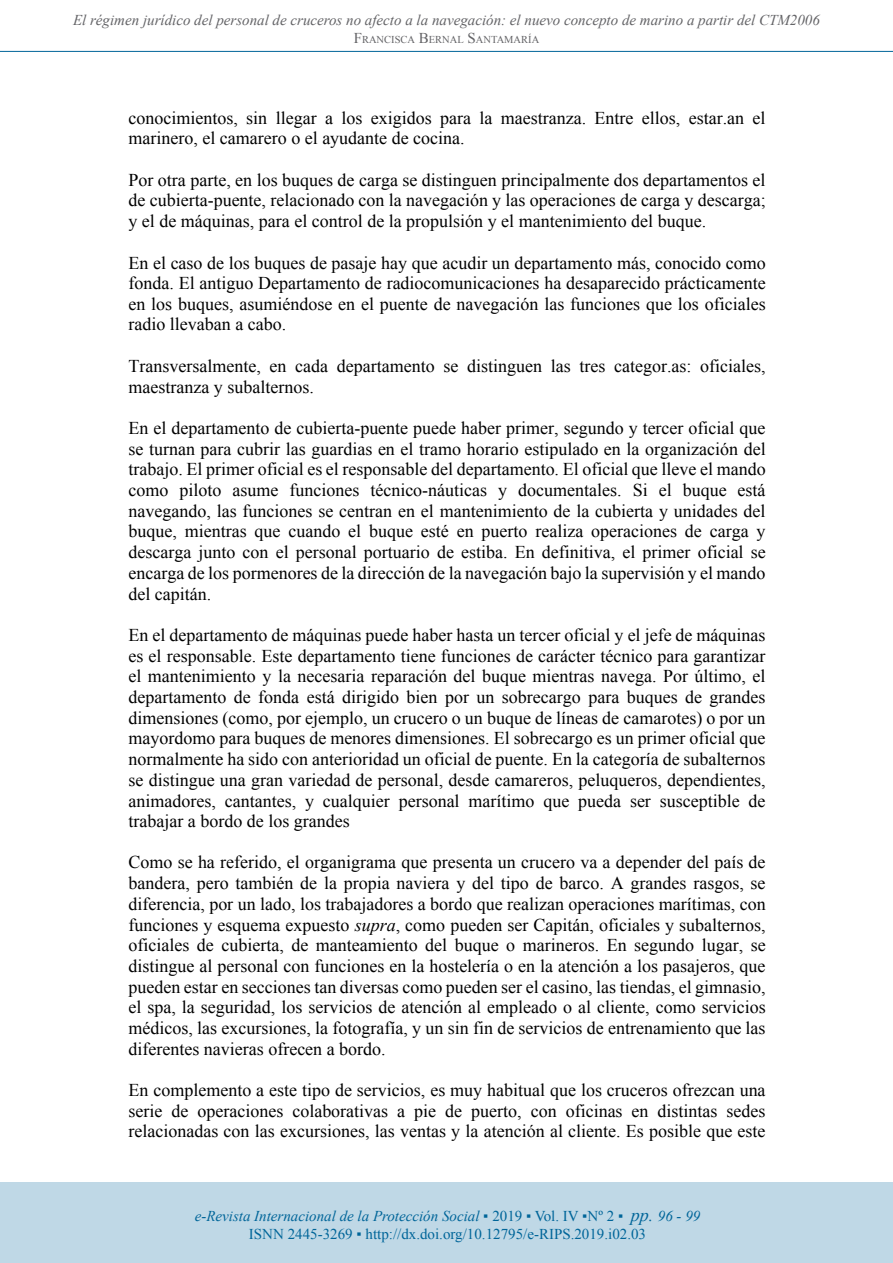
<style>
.page{position:relative;width:893px;height:1263px;background:#fff}
.page>*{position:absolute;margin:0;border:0;box-sizing:border-box;transform-origin:0 0}
.t1{font:18px/20.7px "Times New Roman";color:#000;text-align:justify}
.t2{font:15px/18px "Times New Roman";color:#006599;text-align:center}
.t3{font:italic 15px "Times New Roman";color:#636366}
.t4{font:10.5px "Times New Roman";color:#636366}
.s1{font-size:15px}
.s2{font-style:italic}
.s3{font-style:italic;font-size:18px}
</style>
<div class="page">
<div style="left:0;top:1182px;width:893px;height:81px;background:#bfd8e6"></div>
<hr style="left:0;top:51px;width:893px;height:1px;background:#006599">
<p class="t3" style="left:73px;top:10px;width:748px">El régimen jurídico del personal de cruceros no afecto a la navegación: el nuevo concepto de marino a partir del CTM2006</p>
<p class="t4" style="left:354px;top:33px;width:187px"><span class="s1">F</span>RANCISCA <span class="s1">B</span>ERNAL <span class="s1">S</span> ANTAMARÍA</p>
<p class="t1" style="left:128px;top:107px;width:639px">conocimientos, sin llegar a los exigidos para la maestranza. Entre ellos, estar.an el marinero, el camarero o el ayudante de cocina.</p>
<p class="t1" style="left:128px;top:169px;width:639px">Por otra parte, en los buques de carga se distinguen principalmente dos departamentos el de cubierta-puente, relacionado con la navegación y las operaciones de carga y descarga; y el de máquinas, para el control de la propulsión y el mantenimiento del buque.</p>
<p class="t1" style="left:128px;top:252px;width:639px">En el caso de los buques de pasaje hay que acudir un departamento más, conocido como fonda. El antiguo Departamento de radiocomunicaciones ha desaparecido prácticamente en los buques, asumiéndose en el puente de navegación las funciones que los oficiales radio llevaban a cabo.</p>
<p class="t1" style="left:128px;top:355px;width:639px">Transversalmente, en cada departamento se distinguen las tres categor.as: oficiales, maestranza y subalternos.</p>
<p class="t1" style="left:128px;top:417px;width:639px">En el departamento de cubierta-puente puede haber primer, segundo y tercer oficial que se turnan para cubrir las guardias en el tramo horario estipulado en la organización del trabajo. El primer oficial es el responsable del departamento. El oficial que lleve el mando como piloto asume funciones técnico-náuticas y documentales. Si el buque está navegando, las funciones se centran en el mantenimiento de la cubierta y unidades del buque, mientras que cuando el buque esté en puerto realiza operaciones de carga y descarga junto con el personal portuario de estiba. En definitiva, el primer oficial se encarga de los pormenores de la dirección de la navegación bajo la supervisión y el mando del capitán.</p>
<p class="t1" style="left:128px;top:624px;width:639px">En el departamento de máquinas puede haber hasta un tercer oficial y el jefe de máquinas es el responsable. Este departamento tiene funciones de carácter técnico para garantizar el mantenimiento y la necesaria reparación del buque mientras navega. Por último, el departamento de fonda está dirigido bien por un sobrecargo para buques de grandes dimensiones (como, por ejemplo, un crucero o un buque de líneas de camarotes) o por un mayordomo para buques de menores dimensiones. El sobrecargo es un primer oficial que normalmente ha sido con anterioridad un oficial de puente. En la categoría de subalternos se distingue una gran variedad de personal, desde camareros, peluqueros, dependientes, animadores, cantantes, y cualquier personal marítimo que pueda ser susceptible de trabajar a bordo de los grandes</p>
<p class="t1" style="left:128px;top:852px;width:639px">Como se ha referido, el organigrama que presenta un crucero va a depender del país de bandera, pero también de la propia naviera y del tipo de barco. A grandes rasgos, se diferencia, por un lado, los trabajadores a bordo que realizan operaciones marítimas, con funciones y esquema expuesto <span class="s2">supra</span>, como pueden ser Capitán, oficiales y subalternos, oficiales de cubierta, de manteamiento del buque o marineros. En segundo lugar, se distingue al personal con funciones en la hostelería o en la atención a los pasajeros, que pueden estar en secciones tan diversas como pueden ser el casino, las tiendas, el gimnasio, el spa, la seguridad, los servicios de atención al empleado o al cliente, como servicios médicos, las excursiones, la fotografía, y un sin fin de servicios de entrenamiento que las diferentes navieras ofrecen a bordo.</p>
<p class="t1" style="left:128px;top:1079px;width:639px">En complemento a este tipo de servicios, es muy habitual que los cruceros ofrezcan una serie de operaciones colaborativas a pie de puerto, con oficinas en distintas sedes relacionadas con las excursiones, las ventas y la atención al cliente. Es posible que este</p>
<p class="t2" style="left:195px;top:1206px;width:507px"><span class="s2">e-Revista Internacional de la Protección Social</span> ▪ 2019 ▪ Vol. IV ▪Nº 2 ▪ <span class="s3">pp.</span> <span class="s2">96 - 99<br></span>ISNN 2445-3269 ▪ http://dx.doi.org/10.12795/e-RIPS.2019.i02.03</p>
</div>
